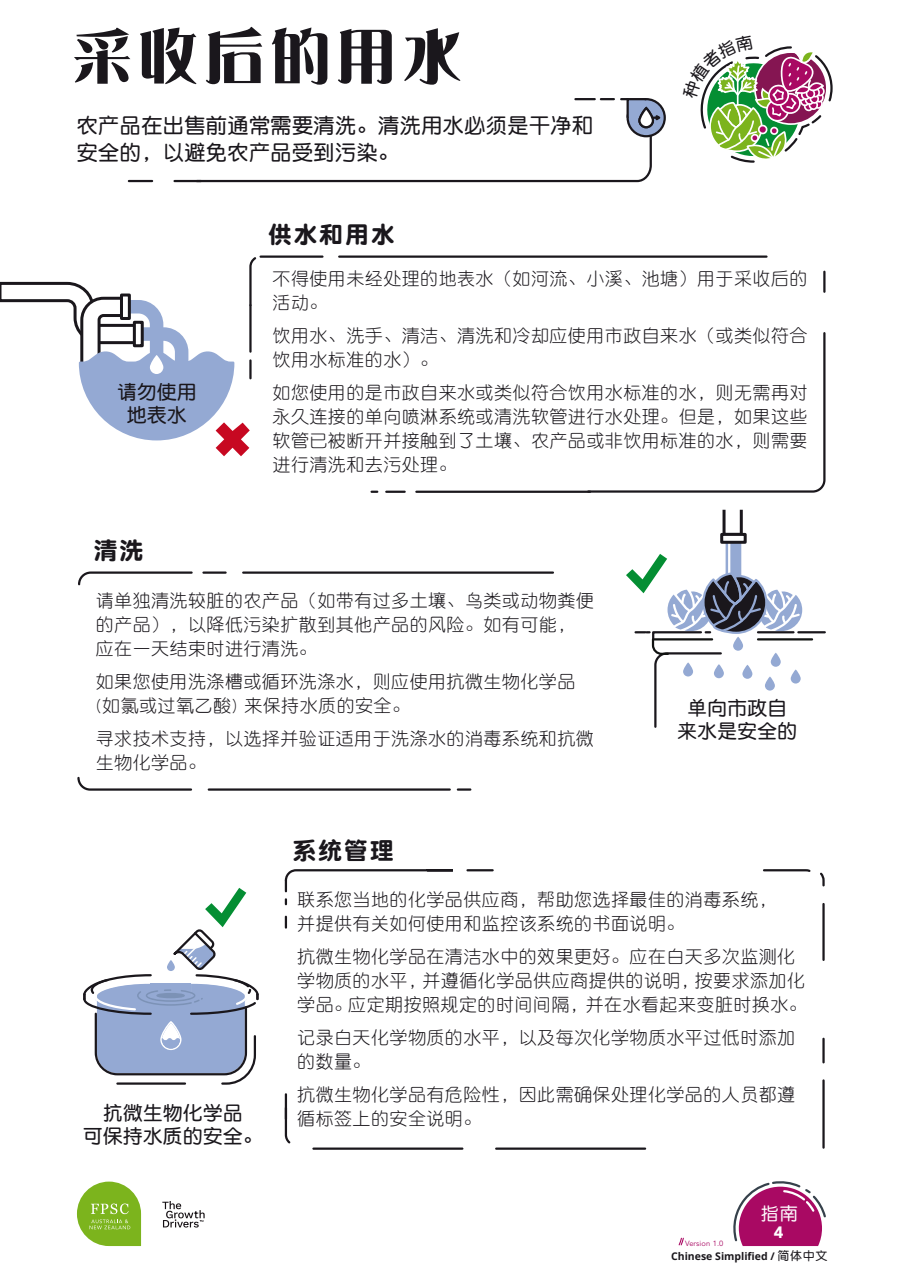
<style>
.page{position:relative;width:902px;height:1272px;background:#fff}
.page>*{position:absolute;margin:0;border:0;box-sizing:border-box;transform-origin:0 0}
.t1{font:60px "DFP Ya Song W9";letter-spacing:.1em;color:#1a171c}
.t2{font:24px "DFP Yuan W9";letter-spacing:.075em;color:#1a171c}
.t3{font:21px/27px "DFP Yuan W7";letter-spacing:.025em;color:#1a171c}
.t4{font:19.5px/23.4px "DFP Yuan W7";letter-spacing:.025em;color:#1a171c;text-align:center}
.t5{font:18px/24px "DFP Yuan W3";letter-spacing:.025em;color:#1a171c}
.t6{font:18px "DFP Yuan W5";color:#fff}
.t7{font:900 16.35px "Avenir LT Std";color:#fff}
.t8{font:700 10.5px "Open Sans";color:#1a171c}
.t9{font:7.5px "Avenir LT Std";letter-spacing:.02em;color:#a90963}
.s1{font-family:"DFP Yuan W7";font-weight:400;font-size:12px}
</style>
<div class="page">
<svg style="left:162px;top:1201px;width:43px;height:26px"></svg>
<svg style="left:77px;top:1181px;width:64px;height:64px"></svg>
<svg style="left:678px;top:1237px;width:6px;height:9px"></svg>
<hr style="left:174px;top:180px;width:27px;height:2px;background:#1a171c">
<hr style="left:129px;top:180px;width:23px;height:2px;background:#1a171c">
<hr style="left:339px;top:255px;width:427px;height:3px;background:#1a171c">
<hr style="left:260px;top:255px;width:62px;height:3px;background:#1a171c">
<svg style="left:78px;top:571px;width:115px;height:15px"></svg>
<svg style="left:458px;top:788px;width:12px;height:2px"></svg>
<hr style="left:416px;top:490px;width:174px;height:3px;background:#1a171c">
<hr style="left:386px;top:490px;width:18px;height:3px;background:#1a171c">
<svg style="left:371px;top:490px;width:6px;height:3px"></svg>
<hr style="left:209px;top:788px;width:240px;height:2px;background:#1a171c">
<svg style="left:586px;top:332px;width:240px;height:161px"></svg>
<hr style="left:243px;top:571px;width:310px;height:2px;background:#1a171c">
<hr style="left:203px;top:571px;width:22px;height:2px;background:#1a171c">
<hr style="left:313px;top:1147px;width:149px;height:2px;background:#1a171c">
<hr style="left:496px;top:1147px;width:149px;height:2px;background:#1a171c">
<hr style="left:822px;top:1080px;width:2px;height:67px;background:#1a171c">
<hr style="left:822px;top:904px;width:2px;height:55px;background:#1a171c">
<hr style="left:822px;top:1038px;width:2px;height:24px;background:#1a171c">
<svg style="left:763px;top:869px;width:62px;height:18px"></svg>
<hr style="left:467px;top:869px;width:25px;height:2px;background:#1a171c">
<hr style="left:285px;top:1094px;width:2px;height:24px;background:#1a171c">
<svg style="left:285px;top:916px;width:2px;height:11px"></svg>
<svg style="left:284px;top:869px;width:169px;height:22px"></svg>
<svg style="left:284px;top:1105px;width:7px;height:39px"></svg>
<hr style="left:823px;top:272px;width:2px;height:20px;background:#1a171c">
<svg style="left:0;top:257px;width:257px;height:199px"></svg>
<svg style="left:83px;top:888px;width:176px;height:197px"></svg>
<hr style="left:117px;top:1082px;width:68px;height:2px;background:#1a171c">
<div style="left:626px;top:98px;width:39px;height:39px;border:2px solid #1a171c;border-radius:50%"></div>
<svg style="left:194px;top:98px;width:468px;height:85px"></svg>
<div style="left:725px;top:538px;width:16px;height:41px;background:#94a9d3"></div>
<hr style="left:728px;top:538px;width:2px;height:41px;background:#fff">
<div style="left:722px;top:508px;width:20px;height:28px;background:#fff;border:3px solid #1a171c"></div>
<div style="left:720px;top:533px;width:26px;height:11px;background:#fff;border:3px solid #1a171c"></div>
<hr style="left:758px;top:638px;width:54px;height:2px;background:#111211">
<hr style="left:798px;top:631px;width:26px;height:2px;background:#1a171c">
<svg style="left:626px;top:554px;width:176px;height:174px"></svg>
<svg style="left:733px;top:636px;width:10px;height:14px"></svg>
<svg style="left:742px;top:664px;width:10px;height:14px"></svg>
<svg style="left:713px;top:664px;width:10px;height:14px"></svg>
<svg style="left:764px;top:676px;width:10px;height:14px"></svg>
<svg style="left:683px;top:662px;width:10px;height:14px"></svg>
<svg style="left:770px;top:652px;width:10px;height:14px"></svg>
<svg style="left:790px;top:669px;width:10px;height:14px"></svg>
<svg style="left:77px;top:776px;width:116px;height:15px"></svg>
<svg style="left:733px;top:1181px;width:93px;height:64px"></svg>
<svg style="left:700px;top:46px;width:133px;height:117px"></svg>
<h1 class="t1" style="left:72px;top:24px;width:391px">采收后的用水</h1>
<p class="t3" style="left:77px;top:111px;width:518px">农产品在出售前通常需要清洗。清洗用水必须是干净和安全的，以避免农产品受到污染。</p>
<p class="t4" style="left:117px;top:379px;width:81px">请勿使用地表水</p>
<h2 class="t2" style="left:268px;top:222px;width:129px">供水和用水</h2>
<p class="t5" style="left:272px;top:266px;width:536px">不得使用未经处理的地表水（如河流、小溪、池塘）用于采收后的活动。</p>
<p class="t5" style="left:272px;top:323px;width:536px">饮用水、洗手、清洁、清洗和冷却应使用市政自来水（或类似符合饮用水标准的水）。</p>
<p class="t5" style="left:272px;top:380px;width:536px;text-align:justify">如您使用的是市政自来水或类似符合饮用水标准的水，则无需再对永久连接的单向喷淋系统或清洗软管进行水处理。但是，如果这些软管已被断开并接触到了土壤、农产品或非饮用标准的水，则需要进行清洗和去污处理。</p>
<h2 class="t2" style="left:94px;top:538px;width:51px">清洗</h2>
<p class="t5" style="left:96px;top:588px;width:499px">请单独清洗较脏的农产品（如带有过多土壤、鸟类或动物粪便的产品），以降低污染扩散到其他产品的风险。如有可能，应在一天结束时进行清洗。</p>
<p class="t5" style="left:96px;top:669px;width:481px">如果您使用洗涤槽或循环洗涤水，则应使用抗微生物化学品(如氯或过氧乙酸) 来保持水质的安全。</p>
<p class="t5" style="left:96px;top:726px;width:499px">寻求技术支持，以选择并验证适用于洗涤水的消毒系统和抗微生物化学品。</p>
<p class="t4" style="left:677px;top:696px;width:121px">单向市政自来水是安全的</p>
<p class="t4" style="left:83px;top:1100px;width:181px">抗微生物化学品<br>可保持水质的安全。</p>
<h2 class="t2" style="left:292px;top:837px;width:103px">系统管理</h2>
<p class="t5" style="left:297px;top:887px;width:481px">联系您当地的化学品供应商，帮助您选择最佳的消毒系统，并提供有关如何使用和监控该系统的书面说明。</p>
<p class="t5" style="left:297px;top:944px;width:511px">抗微生物化学品在清洁水中的效果更好。应在白天多次监测化学物质的水平，并遵循化学品供应商提供的说明，按要求添加化学品。应定期按照规定的时间间隔，并在水看起来变脏时换水。</p>
<p class="t5" style="left:297px;top:1025px;width:499px">记录白天化学物质的水平，以及每次化学物质水平过低时添加的数量。</p>
<p class="t5" style="left:297px;top:1082px;width:499px">抗微生物化学品有危险性，因此需确保处理化学品的人员都遵循标签上的安全说明。</p>
<p class="t6" style="left:760px;top:1203px;width:38px">指南</p>
<p class="t7" style="left:773px;top:1222px;width:11px">4</p>
<p class="t8" style="left:671px;top:1248px;width:158px">Chinese Simplified / <span class="s1">简体中文</span></p>
<p class="t9" style="left:685px;top:1238px;width:40px">Version 1.0</p>
</div>
